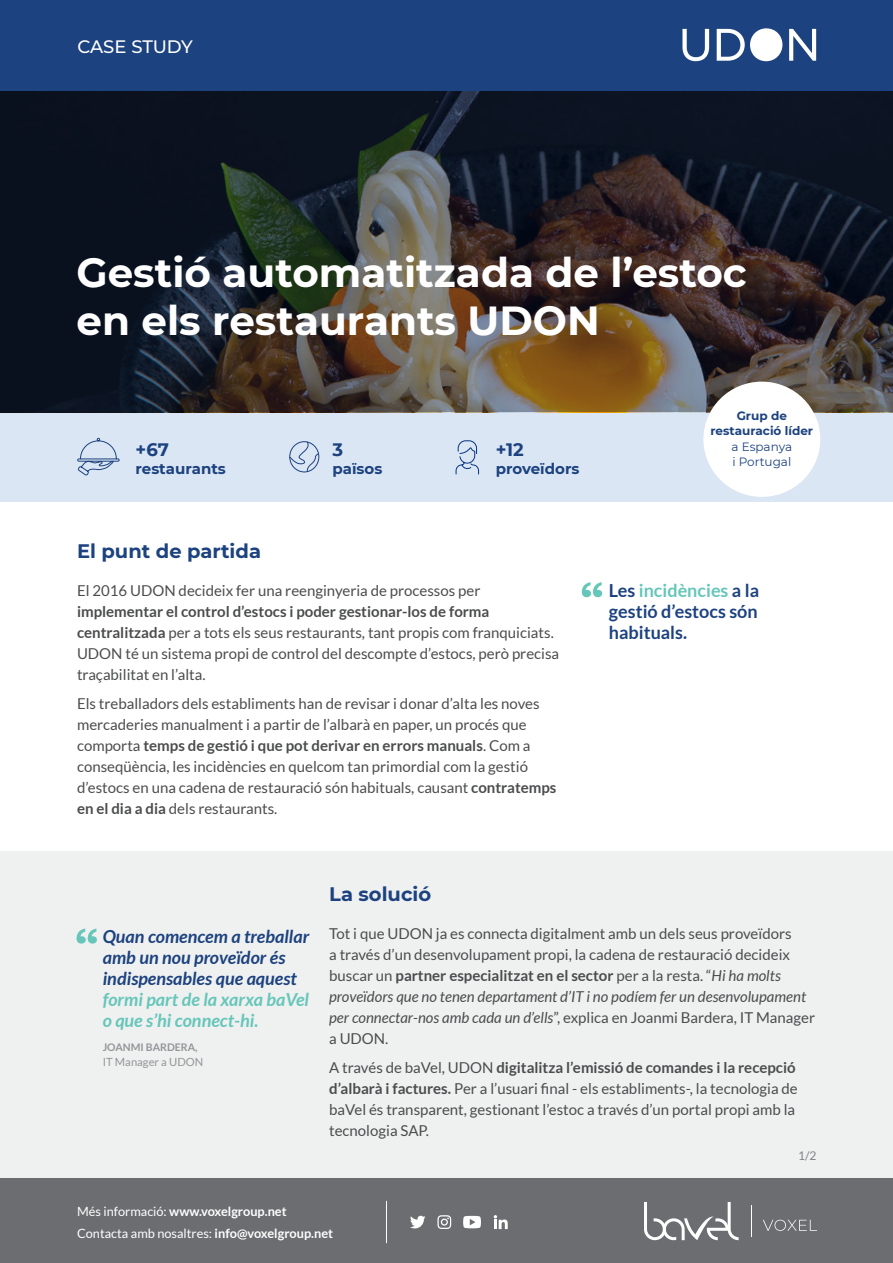
<style>
.page{position:relative;width:893px;height:1263px;background:#fff}
.page>*{position:absolute;margin:0;border:0;box-sizing:border-box;transform-origin:0 0}
.Titular{font:700 40.5px/48px "Montserrat";color:#fff}
.Subtítulos{font:700 19.5px "Montserrat";color:#1c427f}
.t1{font:italic 700 18px/21px "Lato";color:#1c427f}
.t2{font:700 18px/21px "Lato";color:#1c427f;text-align:justify}
.t3{font:500 18px "Montserrat";letter-spacing:-.01em;color:#fff}
.t4{font:700 18px "Montserrat";color:#1c427f}
.t5{font:15px/21px "Lato";color:#4b4c4d}
.t6{font:700 15px "Montserrat";color:#1c427f}
.t7{font:12.75px "Lato";color:#fff}
.t8{font:700 12.75px "Lato";color:#fff}
.t9{font:700 12px/15px "Montserrat";color:#1c427f;text-align:center}
.t10{font:12px "Lato";color:#808285}
.t11{font:11.25px "Lato";color:#939598}
.t12{font:700 10.5px "Lato";color:#939598}
.s1{font-weight:700}
.s2{font-weight:400}
.s3{color:#65c6b9}
.s4{font-style:italic}
</style>
<div class="page">
<div style="left:0;top:851px;width:893px;height:327px;background:#eff0f0"></div>
<svg style="left:582px;top:582px;width:20px;height:15px"></svg>
<div style="left:0;top:1179px;width:893px;height:84px;background:#6c6d70"></div>
<svg style="left:494px;top:1215px;width:14px;height:14px"></svg>
<svg style="left:410px;top:1216px;width:15px;height:12px"></svg>
<svg style="left:437px;top:1215px;width:14px;height:14px"></svg>
<svg style="left:463px;top:1216px;width:18px;height:12px"></svg>
<hr style="left:386px;top:1201px;width:1px;height:42px;background:#fff">
<svg style="left:0;top:90px;width:893px;height:322px;background:#2b2a2c"></svg>
<div style="left:0;top:0;width:893px;height:90px;background:#1c427f"></div>
<div style="left:0;top:413px;width:893px;height:89px;background:#dbe6f4"></div>
<svg style="left:289px;top:441px;width:31px;height:31px"></svg>
<div style="left:289px;top:441px;width:30px;height:31px;border:1px solid #1c427f;border-radius:50%"></div>
<svg style="left:77px;top:928px;width:20px;height:15px"></svg>
<div style="left:703px;top:382px;width:117px;height:115px;background:#fff;border-radius:50%"></div>
<svg style="left:455px;top:440px;width:24px;height:35px"></svg>
<svg style="left:77px;top:437px;width:43px;height:39px"></svg>
<svg style="left:682px;top:28px;width:134px;height:33px"></svg>
<svg style="left:763px;top:1220px;width:54px;height:11px"></svg>
<hr style="left:751px;top:1205px;width:1px;height:32px;background:#fff">
<svg style="left:644px;top:1202px;width:95px;height:38px"></svg>
<p class="t3" style="left:77px;top:34px;width:117px">CASE STUDY</p>
<p class="Titular" style="left:77px;top:246px;width:672px">Gestió automatitzada de l’estoc en els restaurants UDON</p>
<p class="t4" style="left:136px;top:436px;width:35px">+67</p>
<p class="t6" style="left:136px;top:458px;width:92px">restaurants</p>
<p class="t4" style="left:333px;top:436px;width:12px">3</p>
<p class="t6" style="left:333px;top:458px;width:51px">països</p>
<p class="t4" style="left:496px;top:436px;width:30px">+12</p>
<p class="t6" style="left:496px;top:458px;width:85px">proveïdors</p>
<p class="Subtítulos" style="left:77px;top:536px;width:186px">El punt de partida</p>
<p class="t5" style="left:77px;top:579px;width:484px">El 2016 UDON decideix fer una reenginyeria de processos per <span class="s1">implementar el control d’estocs i poder gestionar-los de forma centralitzada</span> per a tots els seus restaurants, tant propis com franquiciats.<br>UDON té un sistema propi de control del descompte d’estocs, però precisa traçabilitat en l’alta.</p>
<p class="t5" style="left:77px;top:693px;width:481px">Els treballadors dels establiments han de revisar i donar d’alta les noves mercaderies manualment i a partir de l’albarà en paper, un procés que comporta <span class="s1">temps de gestió i que pot derivar en errors manuals</span>. Com a conseqüència, les incidències en quelcom tan primordial com la gestió d’estocs en una cadena de restauració són habituals, causant <span class="s1">contratemps en el dia a dia</span> dels restaurants.</p>
<p class="t9" style="left:710px;top:408px;width:104px">Grup de restauració líder <span class="s2">a Espanya<br>i Portugal</span></p>
<p class="t2" style="left:609px;top:580px;width:152px">Les <span class="s3">incidències</span> a la gestió d’estocs són habituals.</p>
<p class="t1" style="left:103px;top:926px;width:208px">Quan comencem a treballar amb un nou proveïdor és indispensables que aquest <span class="s3">formi part de la xarxa baVel o que s’hi connect-hi.</span></p>
<p class="t12" style="left:103px;top:1041px;width:96px">JOANMI BARDERA,</p>
<p class="t11" style="left:103px;top:1055px;width:102px">IT Manager a UDON</p>
<p class="Subtítulos" style="left:329px;top:880px;width:104px">La solució</p>
<p class="t5" style="left:329px;top:923px;width:487px">Tot i que UDON ja es connecta digitalment amb un dels seus proveïdors<br>a través d’un desenvolupament propi, la cadena de restauració decideix buscar un <span class="s1">partner especialitzat en el sector</span> per a la resta. “<span class="s4">Hi ha molts proveïdors que no tenen departament d’IT i no podíem fer un desenvolupament per connectar-nos amb cada un d’ells</span>”, explica en Joanmi Bardera, IT Manager a UDON.</p>
<p class="t5" style="left:329px;top:1057px;width:470px">A través de baVel, UDON <span class="s1">digitalitza l’emissió de comandes i la recepció d’albarà i factures.</span> Per a l’usuari final - els establiments-, la tecnologia de baVel és transparent, gestionant l’estoc a través d’un portal propi amb la tecnologia SAP.</p>
<p class="t10" style="left:798px;top:1149px;width:20px">1/2</p>
<p class="t8" style="left:77px;top:1204px;width:211px"><span class="s2">Més informació:</span> www.voxelgroup.net</p>
<p class="t7" style="left:77px;top:1226px;width:257px">Contacta amb nosaltres: <span class="s1">info@voxelgroup.net</span></p>
</div>
